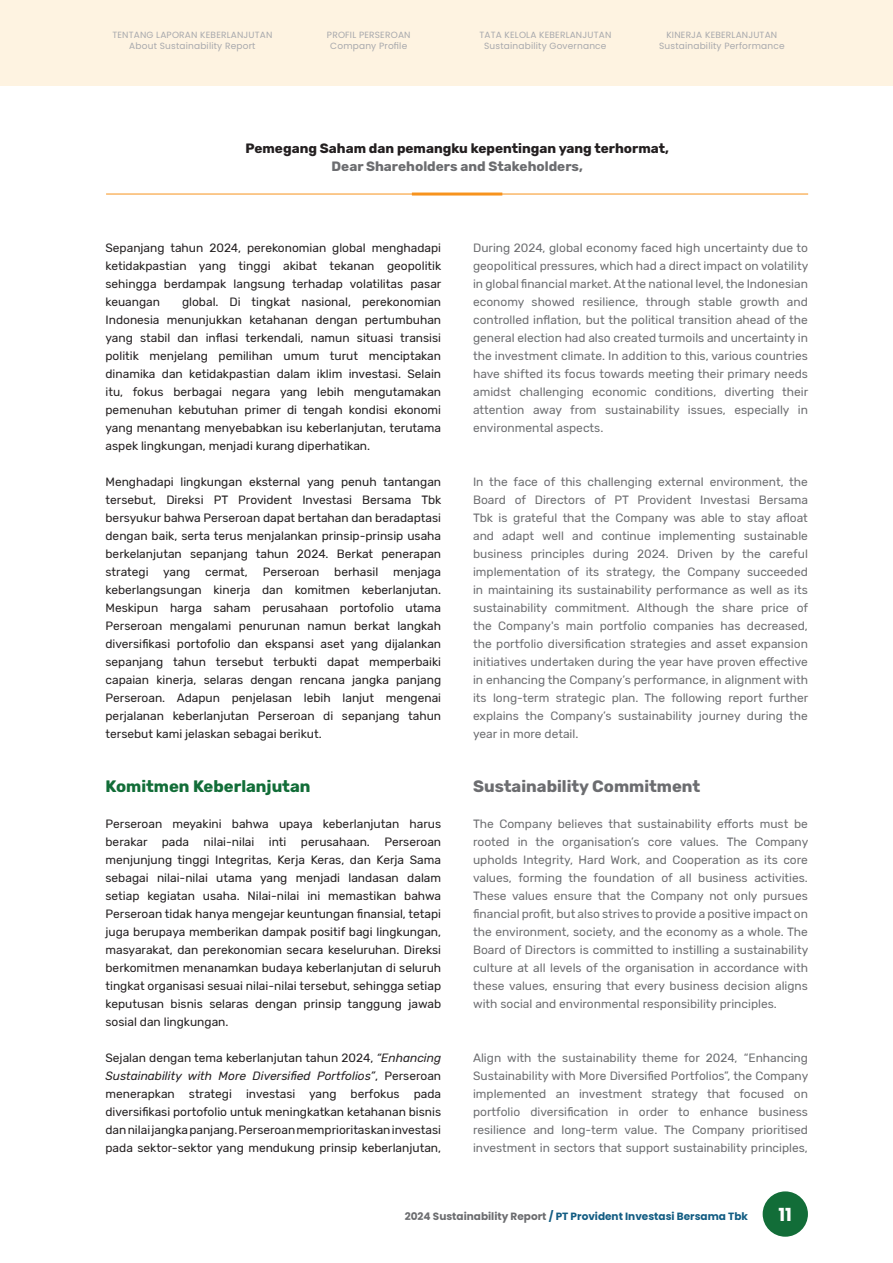
<style>
.page{position:relative;width:893px;height:1263px;background:#fff}
.page>*{position:absolute;margin:0;border:0;box-sizing:border-box;transform-origin:0 0}
.t1{font:700 18px "Poppins";color:#fff}
.Sub_1_EN{font:700 16.5px "Rubik";color:#6c6d70}
.Sub_1_ID{font:700 16.5px "Rubik";color:#126d38}
.t2{font:700 13.5px "Rubik";color:#231f20}
.t3{font:700 13.5px "Rubik";color:#6c6d70}
.Bodytext_ID{font:12px/18px "Rubik";color:#231f20;text-align:justify}
.Bodytext_EN{font:12px/18px "Rubik";color:#6c6d70;text-align:justify}
.t4{font:700 10.5px "Poppins";color:#135d83}
.t5{font:9px/10.5px "Poppins";letter-spacing:.02em;color:#a8a9ad;text-align:center}
.s1{font-style:italic}
.s2{color:#6c6d70}
</style>
<div class="page">
<hr style="left:106px;top:194px;width:702px;height:1px;background:#f7931d">
<hr style="left:412px;top:193px;width:90px;height:3px;background:#f7931d">
<div style="left:0;top:0;width:893px;height:86px;background:#fef3e1"></div>
<div style="left:763px;top:1191px;width:45px;height:46px;background:#126d38;border-radius:50%"></div>
<p class="t5" style="left:112px;top:30px;width:162px">TENTANG LAPORAN KEBERLANJUTAN<br>About Sustainability Report</p>
<p class="t5" style="left:327px;top:30px;width:85px">PROFIL PERSEROAN<br>Company Profile</p>
<p class="t5" style="left:479px;top:30px;width:133px">TATA KELOLA KEBERLANJUTAN<br>Sustainability Governance</p>
<p class="t5" style="left:659px;top:30px;width:127px">KINERJA KEBERLANJUTAN<br>Sustainability Performance</p>
<p class="t2" style="left:245px;top:140px;width:425px">Pemegang Saham dan pemangku kepentingan yang terhormat,</p>
<p class="t3" style="left:332px;top:158px;width:253px">Dear Shareholders and Stakeholders,</p>
<p class="Bodytext_ID" style="left:106px;top:239px;width:337px">Sepanjang tahun 2024, perekonomian global menghadapi ketidakpastian yang tinggi akibat tekanan geopolitik sehingga berdampak langsung terhadap volatilitas pasar keuangan</p>
<p class="Bodytext_ID" style="left:106px;top:293px;width:337px;text-indent:77px">global. Di tingkat nasional, perekonomian Indonesia menunjukkan ketahanan dengan pertumbuhan yang stabil dan inflasi terkendali, namun situasi transisi politik menjelang pemilihan umum turut menciptakan dinamika dan ketidakpastian dalam iklim investasi. Selain itu, fokus berbagai negara yang lebih mengutamakan pemenuhan kebutuhan primer di tengah kondisi ekonomi yang menantang menyebabkan isu keberlanjutan, terutama aspek lingkungan, menjadi kurang diperhatikan.</p>
<p class="Bodytext_ID" style="left:106px;top:473px;width:337px">Menghadapi lingkungan eksternal yang penuh tantangan tersebut, Direksi PT Provident Investasi Bersama Tbk bersyukur bahwa Perseroan dapat bertahan dan beradaptasi dengan baik, serta terus menjalankan prinsip-prinsip usaha berkelanjutan sepanjang tahun 2024. Berkat penerapan strategi yang cermat, Perseroan berhasil menjaga keberlangsungan kinerja dan komitmen keberlanjutan.<br>Meskipun harga saham perusahaan portofolio utama Perseroan mengalami penurunan namun berkat langkah diversifikasi portofolio dan ekspansi aset yang dijalankan sepanjang tahun tersebut terbukti dapat memperbaiki capaian kinerja, selaras dengan rencana jangka panjang Perseroan. Adapun penjelasan lebih lanjut mengenai perjalanan keberlanjutan Perseroan di sepanjang tahun tersebut kami jelaskan sebagai berikut.</p>
<p class="Sub_1_ID" style="left:106px;top:777px;width:207px">Komitmen Keberlanjutan</p>
<p class="Bodytext_ID" style="left:106px;top:815px;width:337px">Perseroan meyakini bahwa upaya keberlanjutan harus berakar pada nilai-nilai inti perusahaan. Perseroan menjunjung tinggi Integritas, Kerja Keras, dan Kerja Sama sebagai nilai-nilai utama yang menjadi landasan dalam setiap kegiatan usaha. Nilai-nilai ini memastikan bahwa Perseroan tidak hanya mengejar keuntungan finansial, tetapi juga berupaya memberikan dampak positif bagi lingkungan, masyarakat, dan perekonomian secara keseluruhan. Direksi berkomitmen menanamkan budaya keberlanjutan di seluruh tingkat organisasi sesuai nilai-nilai tersebut, sehingga setiap keputusan bisnis selaras dengan prinsip tanggung jawab sosial dan lingkungan.</p>
<p class="Bodytext_ID" style="left:106px;top:1049px;width:337px">Sejalan dengan tema keberlanjutan tahun 2024, <span class="s1">“Enhancing Sustainability with More Diversified Portfolios”</span>, Perseroan menerapkan strategi investasi yang berfokus pada diversifikasi portofolio untuk meningkatkan ketahanan bisnis dan nilai jangka panjang. Perseroan memprioritaskan investasi pada sektor-sektor yang mendukung prinsip keberlanjutan,</p>
<p class="Bodytext_EN" style="left:473px;top:239px;width:337px">During 2024, global economy faced high uncertainty due to geopolitical pressures, which had a direct impact on volatility in global financial market. At the national level, the Indonesian economy showed resilience, through stable growth and controlled inflation, but the political transition ahead of the general election had also created turmoils and uncertainty in the investment climate. In addition to this, various countries have shifted its focus towards meeting their primary needs amidst challenging economic conditions, diverting their attention away from sustainability issues, especially in environmental aspects.</p>
<p class="Bodytext_EN" style="left:473px;top:473px;width:337px">In the face of this challenging external environment, the Board of Directors of PT Provident Investasi Bersama Tbk is grateful that the Company was able to stay afloat and adapt well and continue implementing sustainable business principles during 2024. Driven by the careful implementation of its strategy, the Company succeeded in maintaining its sustainability performance as well as its sustainability commitment. Although the share price of the Company's main portfolio companies has decreased, the portfolio diversification strategies and asset expansion initiatives undertaken during the year have proven effective in enhancing the Company’s performance, in alignment with its long-term strategic plan. The following report further explains the Company’s sustainability journey during the year in more detail.</p>
<p class="Sub_1_EN" style="left:473px;top:777px;width:229px">Sustainability Commitment</p>
<p class="Bodytext_EN" style="left:473px;top:815px;width:337px">The Company believes that sustainability efforts must be rooted in the organisation’s core values. The Company upholds Integrity, Hard Work, and Cooperation as its core values, forming the foundation of all business activities.<br>These values ensure that the Company not only pursues financial profit, but also strives to provide a positive impact on the environment, society, and the economy as a whole. The Board of Directors is committed to instilling a sustainability culture at all levels of the organisation in accordance with these values, ensuring that every business decision aligns with social and environmental responsibility principles.</p>
<p class="Bodytext_EN" style="left:473px;top:1049px;width:337px">Align with the sustainability theme for 2024, “Enhancing Sustainability with More Diversified Portfolios”, the Company implemented an investment strategy that focused on portfolio diversification in order to enhance business resilience and long-term value. The Company prioritised investment in sectors that support sustainability principles,</p>
<p class="t4" style="left:405px;top:1210px;width:345px"><span class="s2">2024 Sustainability Report</span> / PT Provident Investasi Bersama Tbk</p>
<h1 class="t1" style="left:778px;top:1204px;width:15px">11</h1>
</div>
